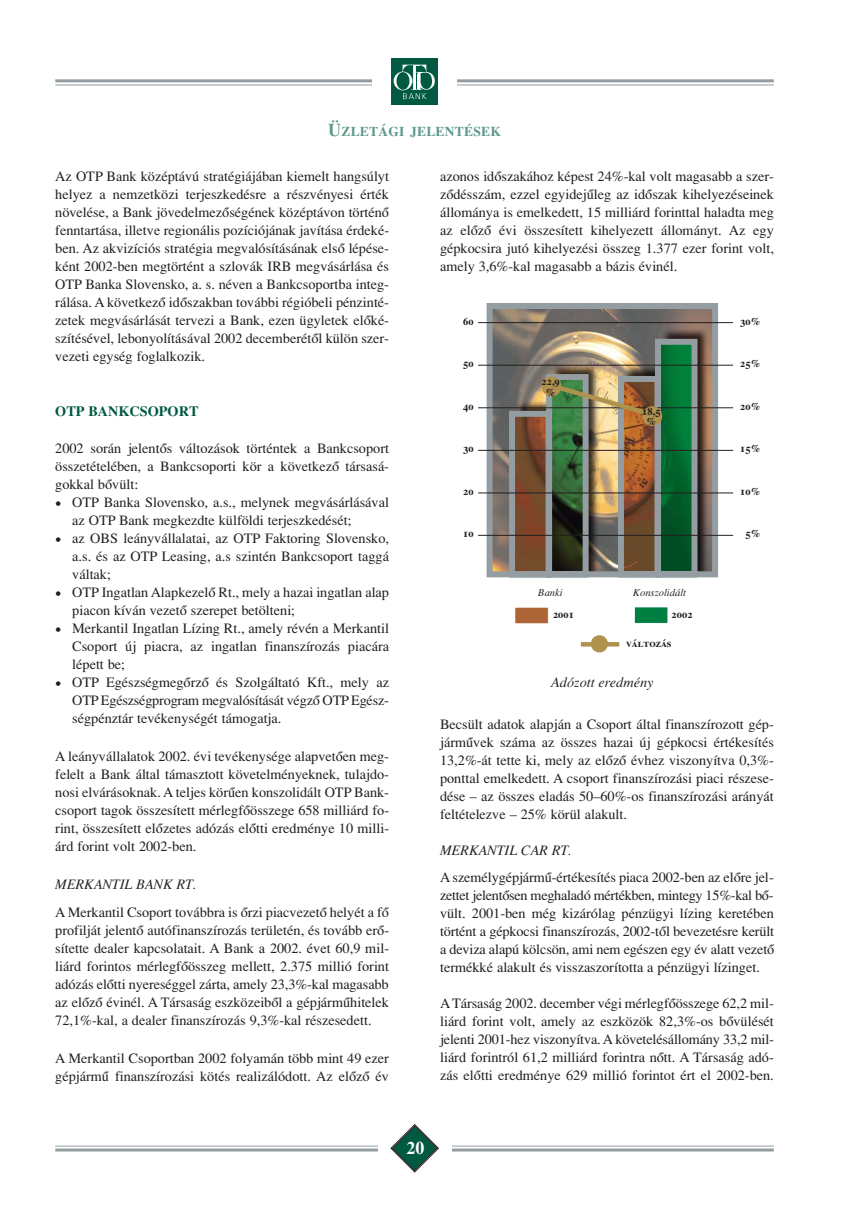
<style>
.page{position:relative;width:849px;height:1220px;background:#fff}
.page>*{position:absolute;margin:0;border:0;box-sizing:border-box;transform-origin:0 0}
.t1{font:18px "Times H Bold";color:#fff}
.t2{font:14.25px/18px "Times H Roman";color:#231f20;text-align:justify}
.t3{font:14.25px "Times H Italic";color:#231f20}
.t4{font:14.25px "Times H Bold SC";color:#005941}
.t5{font:13.5px "Times H Bold SC";letter-spacing:.02em;color:#5b998b}
.t6{font:10.5px/10.5px "Times H Bold SC";color:#231f20;text-align:center}
.t7{font:10.5px "Times H Italic";color:#231f20}
.s1{font-size:18px}
.s2{color:#fff}
</style>
<div class="page">
<hr style="left:55px;top:1145px;width:719px;height:1px;background:#949da1">
<hr style="left:55px;top:1148px;width:719px;height:3px;background:#949da1">
<div style="left:379px;top:1108px;width:73px;height:84px;background:#fff"></div>
<svg style="left:390px;top:1124px;width:49px;height:49px"></svg>
<hr style="left:55px;top:79px;width:719px;height:3px;background:#949da1">
<hr style="left:55px;top:84px;width:719px;height:1px;background:#949da1">
<div style="left:372px;top:55px;width:85px;height:53px;background:#fff"></div>
<div style="left:391px;top:59px;width:47px;height:46px;background:#005941"></div>
<svg style="left:394px;top:65px;width:41px;height:34px"></svg>
<img style="left:484px;top:303px;width:237px;height:275px">
<hr style="left:478px;top:322px;width:255px;height:1px;background:#231f20">
<hr style="left:478px;top:365px;width:255px;height:1px;background:#231f20">
<hr style="left:478px;top:407px;width:255px;height:1px;background:#231f20">
<hr style="left:478px;top:450px;width:255px;height:1px;background:#231f20">
<hr style="left:478px;top:492px;width:255px;height:1px;background:#231f20">
<hr style="left:478px;top:535px;width:255px;height:1px;background:#231f20">
<div style="left:515px;top:607px;width:33px;height:16px;background:#ad6436"></div>
<div style="left:515px;top:607px;width:34px;height:17px;border:1px solid #fff"></div>
<div style="left:635px;top:607px;width:33px;height:16px;background:#007f43"></div>
<div style="left:634px;top:606px;width:34px;height:17px;border:1px solid #fff"></div>
<svg style="left:546px;top:380px;width:111px;height:40px"></svg>
<div style="left:591px;top:635px;width:17px;height:17px;background:#b0924f;border-radius:50%"></div>
<div style="left:542px;top:376px;width:19px;height:20px;background:#b0924f;border-radius:50%"></div>
<hr style="left:581px;top:642px;width:38px;height:4px;background:#b0924f">
<div style="left:642px;top:406px;width:20px;height:20px;background:#b0924f;border-radius:50%"></div>
<p class="t5" style="left:328px;top:123px;width:174px"><span class="s1">Ü</span>ZLETÁGI JELENTÉSEK</p>
<p class="t2" style="left:55px;top:168px;width:335px">Az OTP Bank középtávú stratégiájában kiemelt hangsúlyt helyez a nemzetközi terjeszkedésre a részvényesi érték növelése, a Bank jövedelmezôségének középtávon történô fenntartása, illetve regionális pozíciójának javítása érdeké&shy;ben. Az akvizíciós stratégia megvalósításának elsô lépése&shy;ként 2002-ben megtörtént a szlovák IRB megvásárlása és OTP Banka Slovensko, a. s. néven a Bankcsoportba integ&shy;rálása. A következô idôszakban további régióbeli pénzinté&shy;zetek megvásárlását tervezi a Bank, ezen ügyletek elôké&shy;szítésével, lebonyolításával 2002 decemberétôl külön szer&shy;vezeti egység foglalkozik.</p>
<p class="t4" style="left:55px;top:402px;width:145px">OTP BANKCSOPORT</p>
<p class="t2" style="left:55px;top:441px;width:335px">2002 során jelentôs változások történtek a Bankcsoport összetételében, a Bankcsoporti kör a következô társasá&shy;gokkal bôvült:</p>
<p class="t2" style="left:72px;top:495px;width:318px;text-indent:-17px"><span class="s1">•</span> OTP Banka Slovensko, a.s., melynek megvásárlásával az OTP Bank megkezdte külföldi terjeszkedését;</p>
<p class="t2" style="left:72px;top:531px;width:318px;text-indent:-17px"><span class="s1">•</span> az OBS leányvállalatai, az OTP Faktoring Slovensko, a.s. és az OTP Leasing, a.s szintén Bankcsoport taggá váltak;</p>
<p class="t2" style="left:72px;top:585px;width:318px;text-indent:-17px"><span class="s1">•</span> OTP Ingatlan Alapkezelô Rt., mely a hazai ingatlan alap piacon kíván vezetô szerepet betölteni;</p>
<p class="t2" style="left:72px;top:621px;width:318px;text-indent:-17px"><span class="s1">•</span> Merkantil Ingatlan Lízing Rt., amely révén a Merkantil Csoport új piacra, az ingatlan finanszírozás piacára lépett be;</p>
<p class="t2" style="left:72px;top:675px;width:318px;text-indent:-17px"><span class="s1">•</span> OTP Egészségmegôrzô és Szolgáltató Kft., mely az OTP Egészségprogram megvalósítását végzô OTP Egész&shy;ségpénztár tevékenységét támogatja.</p>
<p class="t2" style="left:55px;top:748px;width:335px">A leányvállalatok 2002. évi tevékenysége alapvetôen meg&shy;felelt a Bank által támasztott követelményeknek, tulajdo&shy;nosi elvárásoknak. A teljes körûen konszolidált OTP Bank&shy;csoport tagok összesített mérlegfôösszege 658 milliárd fo&shy;rint, összesített elôzetes adózás elôtti eredménye 10 milli&shy;árd forint volt 2002-ben.</p>
<p class="t3" style="left:55px;top:878px;width:142px">MERKANTIL BANK RT.</p>
<p class="t2" style="left:55px;top:904px;width:335px">A Merkantil Csoport továbbra is ôrzi piacvezetô helyét a fô profilját jelentô autófinanszírozás területén, és tovább erô&shy;sítette dealer kapcsolatait. A Bank a 2002. évet 60,9 mil&shy;liárd forintos mérlegfôösszeg mellett, 2.375 millió forint adózás elôtti nyereséggel zárta, amely 23,3%-kal magasabb az elôzô évinél. A Társaság eszközeibôl a gépjármûhitelek 72,1%-kal, a dealer finanszírozás 9,3%-kal részesedett.</p>
<p class="t2" style="left:55px;top:1050px;width:335px">A Merkantil Csoportban 2002 folyamán több mint 49 ezer gépjármû finanszírozási kötés realizálódott. Az elôzô év</p>
<p class="t2" style="left:440px;top:168px;width:335px">azonos idôszakához képest 24%-kal volt magasabb a szer&shy;zôdésszám, ezzel egyidejûleg az idôszak kihelyezéseinek állománya is emelkedett, 15 milliárd forinttal haladta meg az elôzô évi összesített kihelyezett állományt. Az egy gépkocsira jutó kihelyezési összeg 1.377 ezer forint volt, amely 3,6%-kal magasabb a bázis évinél.</p>
<p class="t6" style="left:463px;top:316px;width:12px">60</p>
<p class="t6" style="left:740px;top:316px;width:22px">30%</p>
<p class="t6" style="left:463px;top:358px;width:12px">50</p>
<p class="t6" style="left:740px;top:358px;width:22px">25%</p>
<p class="t6" style="left:463px;top:401px;width:12px">40</p>
<p class="t6" style="left:740px;top:401px;width:22px">20%</p>
<p class="t6" style="left:463px;top:443px;width:12px">30</p>
<p class="t6" style="left:740px;top:443px;width:22px">15%</p>
<p class="t6" style="left:463px;top:486px;width:12px">20</p>
<p class="t6" style="left:740px;top:486px;width:22px">10%</p>
<p class="t6" style="left:463px;top:528px;width:12px">10</p>
<p class="t6" style="left:740px;top:528px;width:22px"><span class="s2">0</span>5%</p>
<p class="t6" style="left:542px;top:376px;width:20px">22,9 %</p>
<p class="t6" style="left:642px;top:406px;width:20px">18,5 %</p>
<p class="t7" style="left:538px;top:588px;width:26px">Banki</p>
<p class="t7" style="left:633px;top:588px;width:55px">Konszolidált</p>
<p class="t6" style="left:553px;top:609px;width:22px">2001</p>
<p class="t6" style="left:672px;top:609px;width:22px">2002</p>
<p class="t6" style="left:626px;top:638px;width:47px">változás</p>
<p class="t3" style="left:551px;top:676px;width:104px">Adózott eredmény</p>
<p class="t2" style="left:440px;top:716px;width:335px">Becsült adatok alapján a Csoport által finanszírozott gép&shy;jármûvek száma az összes hazai új gépkocsi értékesítés 13,2%-át tette ki, mely az elôzô évhez viszonyítva 0,3%- ponttal emelkedett. A csoport finanszírozási piaci részese&shy;dése – az összes eladás 50–60%-os finanszírozási arányát feltételezve – 25% körül alakult.</p>
<p class="t3" style="left:440px;top:845px;width:133px">MERKANTIL CAR RT.</p>
<p class="t2" style="left:440px;top:869px;width:336px">A személygépjármû-értékesítés piaca 2002-ben az elôre jel&shy;zettet jelentôsen meghaladó mértékben, mintegy 15%-kal bô&shy;vült. 2001-ben még kizárólag pénzügyi lízing keretében történt a gépkocsi finanszírozás, 2002-tôl bevezetésre került a deviza alapú kölcsön, ami nem egészen egy év alatt vezetô termékké alakult és visszaszorította a pénzügyi lízinget.</p>
<p class="t2" style="left:440px;top:995px;width:335px">ATársaság 2002. december végi mérlegfôösszege 62,2 mil&shy;liárd forint volt, amely az eszközök 82,3%-os bôvülését jelenti 2001-hez viszonyítva. A követelésállomány 33,2 mil&shy;liárd forintról 61,2 milliárd forintra nôtt. A Társaság adó&shy;zás elôtti eredménye 629 millió forintot ért el 2002-ben.</p>
<p class="t1" style="left:406px;top:1141px;width:19px">20</p>
</div>
